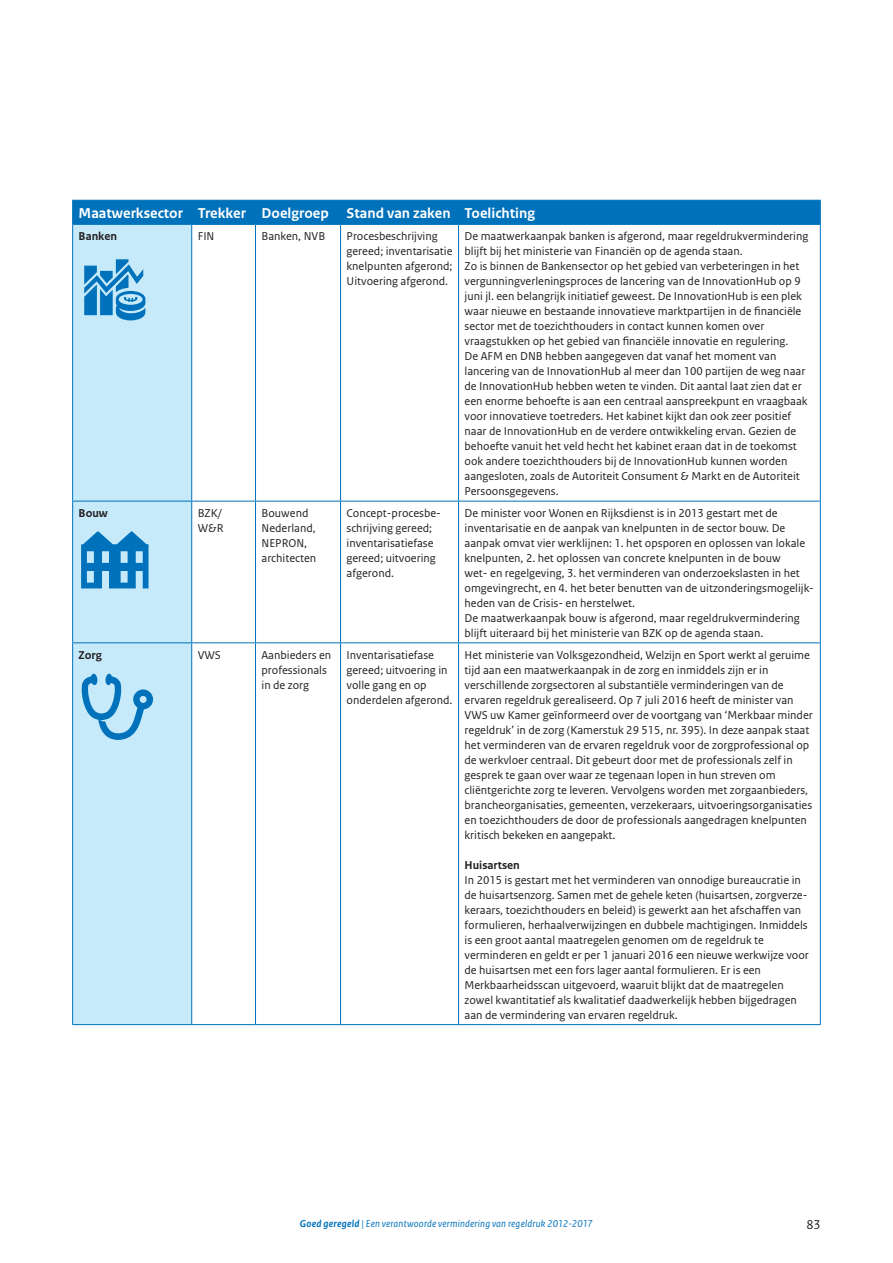
<style>
.page{position:relative;width:893px;height:1263px;background:#fff}
.page>*{position:absolute;margin:0;border:0;box-sizing:border-box;transform-origin:0 0}
._30_RO_Tabel_Kop{font:700 15px "Rijksoverheid Sans Text";color:#fff}
.t1{font:13.5px "Rijksoverheid Sans Text";color:#231f20}
._32_RO_Tabel_Broodte{font:12px/15px "Rijksoverheid Sans Text";color:#231f20}
._31_RO_Tabel_Tussenk{font:700 12px "Rijksoverheid Sans Text";color:#231f20}
.t2{font:italic 10.5px "Rijksoverheid Sans Text";letter-spacing:.02em;color:#0071bb}
.s1{font-weight:700}
</style>
<div class="page">
<div style="left:73px;top:225px;width:118px;height:799px;background:#c6eafa"></div>
<hr style="left:72px;top:225px;width:1px;height:276px;background:#0071bb">
<hr style="left:191px;top:225px;width:1px;height:276px;background:#0071bb">
<hr style="left:255px;top:225px;width:1px;height:276px;background:#0071bb">
<hr style="left:340px;top:225px;width:1px;height:276px;background:#0071bb">
<hr style="left:458px;top:225px;width:1px;height:276px;background:#0071bb">
<hr style="left:820px;top:225px;width:1px;height:276px;background:#0071bb">
<hr style="left:72px;top:501px;width:120px;height:1px;background:#0071bb">
<hr style="left:72px;top:501px;width:1px;height:141px;background:#0071bb">
<hr style="left:192px;top:501px;width:63px;height:1px;background:#0071bb">
<hr style="left:191px;top:501px;width:1px;height:141px;background:#0071bb">
<hr style="left:255px;top:501px;width:86px;height:1px;background:#0071bb">
<hr style="left:255px;top:501px;width:1px;height:141px;background:#0071bb">
<hr style="left:341px;top:501px;width:118px;height:1px;background:#0071bb">
<hr style="left:340px;top:501px;width:1px;height:141px;background:#0071bb">
<hr style="left:459px;top:501px;width:362px;height:1px;background:#0071bb">
<hr style="left:458px;top:501px;width:1px;height:141px;background:#0071bb">
<hr style="left:820px;top:501px;width:1px;height:141px;background:#0071bb">
<hr style="left:820px;top:643px;width:1px;height:381px;background:#0071bb">
<hr style="left:72px;top:642px;width:120px;height:1px;background:#0071bb">
<hr style="left:72px;top:643px;width:1px;height:381px;background:#0071bb">
<hr style="left:192px;top:642px;width:63px;height:1px;background:#0071bb">
<hr style="left:191px;top:643px;width:1px;height:381px;background:#0071bb">
<hr style="left:255px;top:642px;width:86px;height:1px;background:#0071bb">
<hr style="left:255px;top:643px;width:1px;height:381px;background:#0071bb">
<hr style="left:341px;top:642px;width:118px;height:1px;background:#0071bb">
<hr style="left:340px;top:643px;width:1px;height:381px;background:#0071bb">
<hr style="left:459px;top:642px;width:362px;height:1px;background:#0071bb">
<hr style="left:458px;top:643px;width:1px;height:381px;background:#0071bb">
<hr style="left:459px;top:1024px;width:362px;height:1px;background:#0071bb">
<hr style="left:72px;top:1024px;width:120px;height:1px;background:#0071bb">
<hr style="left:192px;top:1024px;width:63px;height:1px;background:#0071bb">
<hr style="left:255px;top:1024px;width:86px;height:1px;background:#0071bb">
<hr style="left:341px;top:1024px;width:118px;height:1px;background:#0071bb">
<div style="left:72px;top:200px;width:749px;height:24px;background:#0071bb"></div>
<hr style="left:72px;top:224px;width:120px;height:1px;background:#0071bb">
<hr style="left:192px;top:224px;width:63px;height:1px;background:#0071bb">
<hr style="left:255px;top:224px;width:86px;height:1px;background:#0071bb">
<hr style="left:341px;top:224px;width:118px;height:1px;background:#0071bb">
<hr style="left:459px;top:224px;width:362px;height:1px;background:#0071bb">
<svg style="left:84px;top:259px;width:61px;height:61px;background:#5ba8d7"></svg>
<svg style="left:81px;top:531px;width:68px;height:57px;background:#4098cf"></svg>
<svg style="left:80px;top:673px;width:73px;height:67px;background:#8bc6e7"></svg>
<p class="_30_RO_Tabel_Kop" style="left:79px;top:205px;width:106px">Maatwerksector</p>
<p class="_30_RO_Tabel_Kop" style="left:198px;top:205px;width:50px">Trekker</p>
<p class="_30_RO_Tabel_Kop" style="left:261px;top:205px;width:69px">Doelgroep</p>
<p class="_30_RO_Tabel_Kop" style="left:347px;top:205px;width:106px">Stand van zaken</p>
<p class="_30_RO_Tabel_Kop" style="left:465px;top:205px;width:72px">Toelichting</p>
<p class="_31_RO_Tabel_Tussenk" style="left:79px;top:229px;width:40px">Banken</p>
<p class="_32_RO_Tabel_Broodte" style="left:198px;top:229px;width:18px">FIN</p>
<p class="_32_RO_Tabel_Broodte" style="left:261px;top:229px;width:65px">Banken, NVB</p>
<p class="_32_RO_Tabel_Broodte" style="left:347px;top:229px;width:107px">Procesbeschrijving gereed; inventarisatie knelpunten afgerond;<br>Uitvoering afgerond.</p>
<p class="_32_RO_Tabel_Broodte" style="left:465px;top:229px;width:345px">De maatwerkaanpak banken is afgerond, maar regeldrukvermindering blijft bij het ministerie van Financiën op de agenda staan.</p>
<p class="_32_RO_Tabel_Broodte" style="left:465px;top:259px;width:339px">Zo is binnen de Bankensector op het gebied van verbeteringen in het vergunningverleningsproces de lancering van de InnovationHub op 9 juni jl. een belangrijk initiatief geweest. De InnovationHub is een plek waar nieuwe en bestaande innovatieve marktpartijen in de financiële sector met de toezichthouders in contact kunnen komen over vraagstukken op het gebied van financiële innovatie en regulering.</p>
<p class="_32_RO_Tabel_Broodte" style="left:465px;top:349px;width:344px">De AFM en DNB hebben aangegeven dat vanaf het moment van lancering van de InnovationHub al meer dan 100 partijen de weg naar de InnovationHub hebben weten te vinden. Dit aantal laat zien dat er een enorme behoefte is aan een centraal aanspreekpunt en vraagbaak voor innovatieve toetreders. Het kabinet kijkt dan ook zeer positief naar de InnovationHub en de verdere ontwikkeling ervan. Gezien de behoefte vanuit het veld hecht het kabinet eraan dat in de toekomst ook andere toezichthouders bij de InnovationHub kunnen worden aangesloten, zoals de Autoriteit Consument &amp; Markt en de Autoriteit Persoonsgegevens.</p>
<p class="_31_RO_Tabel_Tussenk" style="left:79px;top:506px;width:31px">Bouw</p>
<p class="_32_RO_Tabel_Broodte" style="left:198px;top:506px;width:26px">BZK/</p>
<p class="_32_RO_Tabel_Broodte" style="left:198px;top:521px;width:27px">W&amp;R</p>
<p class="_32_RO_Tabel_Broodte" style="left:261px;top:506px;width:56px">Bouwend<br>Nederland,<br>NEPRON, architecten</p>
<p class="_32_RO_Tabel_Broodte" style="left:347px;top:506px;width:96px">Concept-procesbe&shy;schrijving gereed; inventarisatiefase gereed; uitvoering afgerond.</p>
<p class="_32_RO_Tabel_Broodte" style="left:465px;top:506px;width:351px">De minister voor Wonen en Rijksdienst is in 2013 gestart met de inventarisatie en de aanpak van knelpunten in de sector bouw. De aanpak omvat vier werklijnen: 1. het opsporen en oplossen van lokale knelpunten, 2. het oplossen van concrete knelpunten in de bouw<br>wet- en regelgeving, 3. het verminderen van onderzoekslasten in het omgevingrecht, en 4. het beter benutten van de uitzonderingsmogelijk&shy;heden van de Crisis- en herstelwet.</p>
<p class="_32_RO_Tabel_Broodte" style="left:465px;top:611px;width:337px">De maatwerkaanpak bouw is afgerond, maar regeldrukvermindering blijft uiteraard bij het ministerie van BZK op de agenda staan.</p>
<p class="_31_RO_Tabel_Tussenk" style="left:79px;top:648px;width:25px">Zorg</p>
<p class="_32_RO_Tabel_Broodte" style="left:198px;top:647px;width:25px">VWS</p>
<p class="_32_RO_Tabel_Broodte" style="left:261px;top:647px;width:71px">Aanbieders en professionals in de zorg</p>
<p class="_32_RO_Tabel_Broodte" style="left:347px;top:647px;width:107px">Inventarisatiefase gereed; uitvoering in volle gang en op onderdelen afgerond.</p>
<p class="_32_RO_Tabel_Broodte" style="left:465px;top:647px;width:350px">Het ministerie van Volksgezondheid, Welzijn en Sport werkt al geruime tijd aan een maatwerkaanpak in de zorg en inmiddels zijn er in verschillende zorgsectoren al substantiële verminderingen van de ervaren regeldruk gerealiseerd. Op 7 juli 2016 heeft de minister van VWS uw Kamer geïnformeerd over de voortgang van ‘Merkbaar minder regeldruk’ in de zorg (Kamerstuk 29 515, nr. 395). In deze aanpak staat het verminderen van de ervaren regeldruk voor de zorgprofessional op de werkvloer centraal. Dit gebeurt door met de professionals zelf in gesprek te gaan over waar ze tegenaan lopen in hun streven om cliëntgerichte zorg te leveren. Vervolgens worden met zorgaanbieders, brancheorganisaties, gemeenten, verzekeraars, uitvoeringsorganisaties en toezichthouders de door de professionals aangedragen knelpunten kritisch bekeken en aangepakt.</p>
<p class="_31_RO_Tabel_Tussenk" style="left:465px;top:858px;width:57px">Huisartsen</p>
<p class="_32_RO_Tabel_Broodte" style="left:465px;top:872px;width:346px">In 2015 is gestart met het verminderen van onnodige bureaucratie in de huisartsenzorg. Samen met de gehele keten (huisartsen, zorgverze&shy;keraars, toezichthouders en beleid) is gewerkt aan het afschaffen van formulieren, herhaalverwijzingen en dubbele machtigingen. Inmiddels is een groot aantal maatregelen genomen om de regeldruk te verminderen en geldt er per 1 januari 2016 een nieuwe werkwijze voor de huisartsen met een fors lager aantal formulieren. Er is een Merkbaarheidsscan uitgevoerd, waaruit blijkt dat de maatregelen zowel kwantitatief als kwalitatief daadwerkelijk hebben bijgedragen aan de vermindering van ervaren regeldruk.</p>
<p class="t2" style="left:300px;top:1218px;width:295px"><span class="s1">Goed geregeld</span> | Een verantwoorde vermindering van regeldruk 2012-2017</p>
<p class="t1" style="left:807px;top:1217px;width:16px">83</p>
</div>
